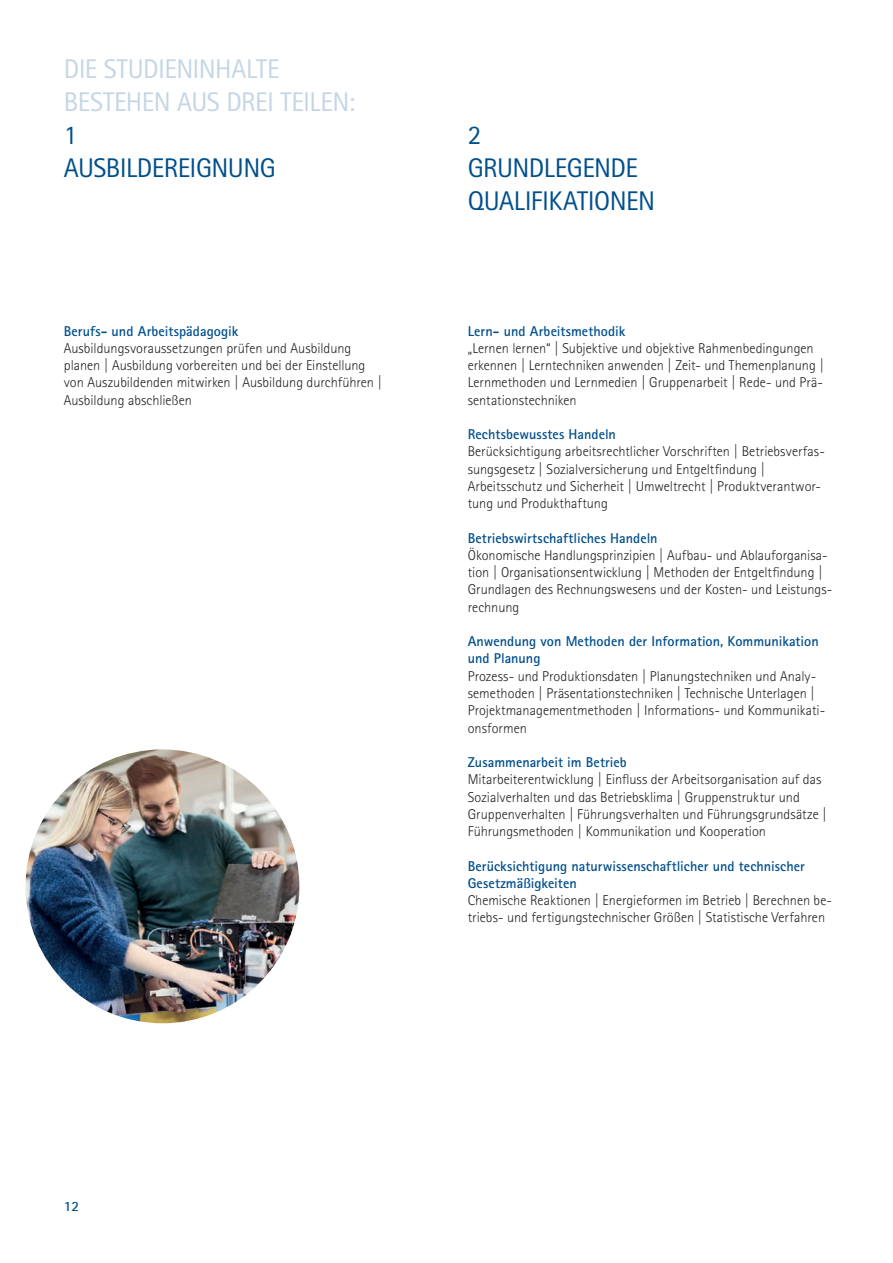
<style>
.page{position:relative;width:893px;height:1263px;background:#fff}
.page>*{position:absolute;margin:0;border:0;box-sizing:border-box;transform-origin:0 0}
.t1{font:27px/33px "Rotis Sans Serif Pro";letter-spacing:-.02em;color:#004f8c}
.t2{font:27px/33px "Rotis Sans Serif Pro";letter-spacing:-.02em;color:#c5d5e5}
.t3{font:300 14.25px/17.2px "Rotis Sans Serif Pro";color:#231f20}
.t4{font:700 14.25px/17.2px "Rotis Sans Serif Pro";color:#004f8c}
</style>
<div class="page">
<img style="left:26px;top:749px;width:273px;height:274px;border-radius:137px">
<h1 class="t2" style="left:64px;top:53px;width:293px">DIE STUDIENINHALTE<br>BESTEHEN AUS DREI TEILEN:</h1>
<h1 class="t1" style="left:64px;top:119px;width:214px">1<br>AUSBILDEREIGNUNG</h1>
<h1 class="t1" style="left:468px;top:119px;width:189px">2<br>GRUNDLEGENDE<br>QUALIFIKATIONEN</h1>
<p class="t4" style="left:64px;top:322px;width:176px">Berufs- und Arbeitspädagogik</p>
<p class="t3" style="left:64px;top:340px;width:320px">Ausbildungsvoraussetzungen prüfen und Ausbildung planen | Ausbildung vorbereiten und bei der Einstellung von Auszubildenden mitwirken | Ausbildung durchführen | Ausbildung abschließen</p>
<p class="t4" style="left:468px;top:322px;width:159px">Lern- und Arbeitsmethodik</p>
<p class="t3" style="left:468px;top:340px;width:358px">„Lernen lernen“ | Subjektive und objektive Rahmenbedingungen erkennen | Lerntechniken anwenden | Zeit- und Themenplanung | Lernmethoden und Lernmedien | Gruppenarbeit | Rede- und Prä&shy;sentationstechniken</p>
<p class="t4" style="left:468px;top:425px;width:150px">Rechtsbewusstes Handeln</p>
<p class="t3" style="left:468px;top:443px;width:359px">Berücksichtigung arbeitsrechtlicher Vorschriften | Betriebsverfas&shy;sungsgesetz | Sozialversicherung und Entgeltfindung | Arbeitsschutz und Sicherheit | Umweltrecht | Produktverantwor&shy;tung und Produkthaftung</p>
<p class="t4" style="left:468px;top:529px;width:191px">Betriebswirtschaftliches Handeln</p>
<p class="t3" style="left:468px;top:547px;width:366px">Ökonomische Handlungsprinzipien | Aufbau- und Ablauforganisa&shy;tion | Organisationsentwicklung | Methoden der Entgelt findung | Grundlagen des Rechnungswesens und der Kosten- und Leistungs&shy;rechnung</p>
<p class="t4" style="left:468px;top:633px;width:353px">Anwendung von Methoden der Information, Kommunikation und Planung</p>
<p class="t3" style="left:468px;top:667px;width:359px">Prozess- und Produktionsdaten | Planungstechniken und Analy&shy;semethoden | Präsentationstechniken | Technische Unterlagen | Projektmanagementmethoden | Informations- und Kommunikati&shy;onsformen</p>
<p class="t4" style="left:468px;top:753px;width:160px">Zusammenarbeit im Betrieb</p>
<p class="t3" style="left:468px;top:771px;width:361px">Mitarbeiterentwicklung | Einfluss der Arbeitsorganisation auf das Sozialverhalten und das Betriebsklima | Gruppenstruktur und Gruppenverhalten | Führungsverhalten und Führungsgrundsätze | Führungsmethoden | Kommunikation und Kooperation</p>
<p class="t4" style="left:468px;top:857px;width:339px">Berücksichtigung naturwissenschaftlicher und technischer<br>Gesetzmäßigkeiten</p>
<p class="t3" style="left:468px;top:892px;width:366px">Chemische Reaktionen | Energieformen im Betrieb | Berechnen be&shy;triebs- und fertigungstechnischer Größen | Statistische Verfahren</p>
<p class="t4" style="left:64px;top:1197px;width:17px">12</p>
</div>
